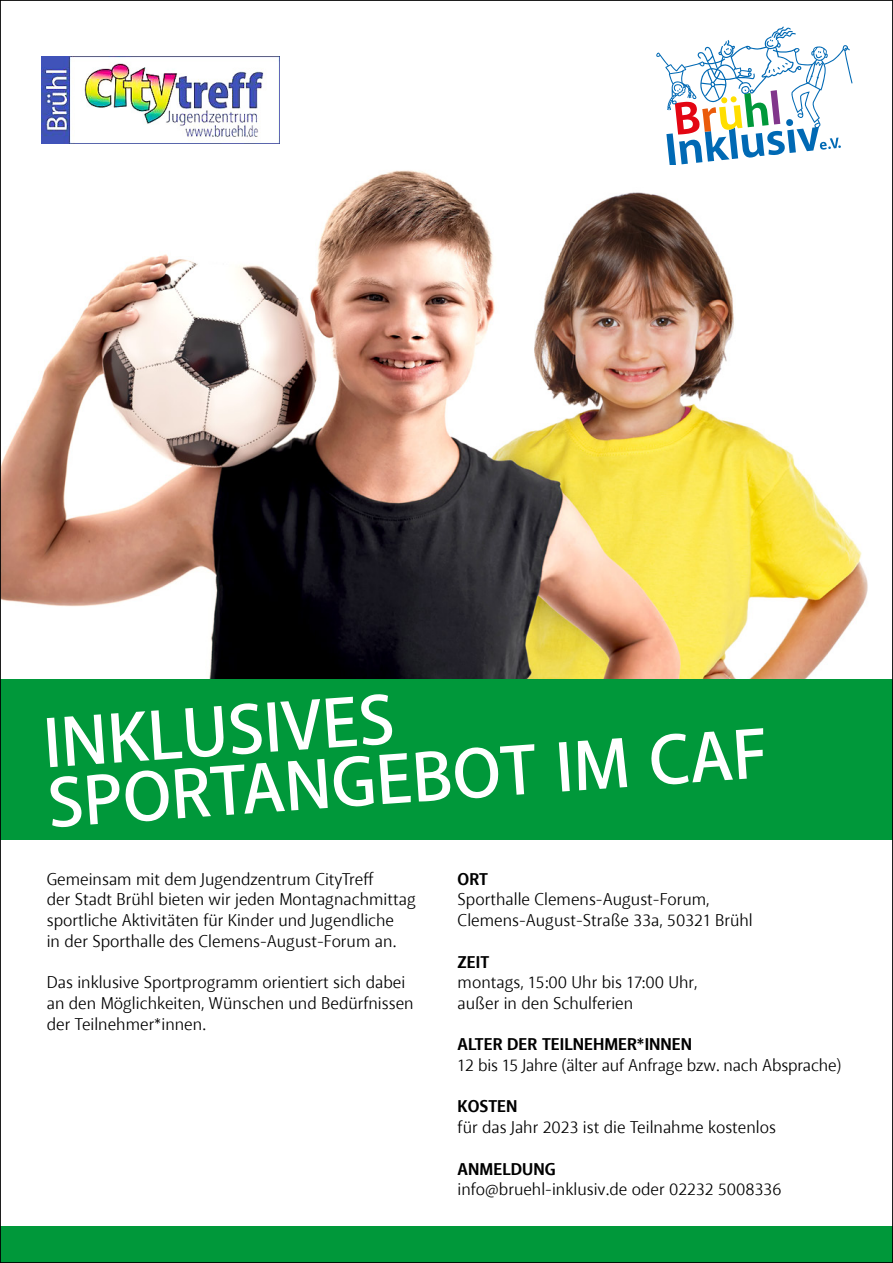
<style>
.page{position:relative;width:893px;height:1263px;background:#fff}
.page>*{position:absolute;margin:0;border:0;box-sizing:border-box;transform-origin:0 0}
.t1{font:600 72px/60px "Akagi Pro W00";color:#fff}
.t2{font:17.25px/20.7px "Akagi Pro W00";color:#000}
.t3{font:700 17.25px "Akagi Pro W00";color:#000}
</style>
<div class="page">
<div style="left:0;top:678px;width:893px;height:162px;background:#00983a"></div>
<div style="left:0;top:1227px;width:893px;height:36px;background:#00983a"></div>
<svg style="left:656px;top:26px;width:196px;height:139px"></svg>
<img style="left:41px;top:57px;width:239px;height:86px">
<img style="left:2px;top:170px;width:866px;height:508px">
<h1 class="t1" style="left:42px;top:714px;width:723px;rotate:-4deg">INKLUSIVES<br>SPORTANGEBOT IM CAF</h1>
<p class="t2" style="left:47px;top:869px;width:370px">Gemeinsam mit dem Jugendzentrum CityTreff<br>der Stadt Brühl bieten wir jeden Montagnachmittag sportliche Aktivitäten für Kinder und Jugendliche<br>in der Sporthalle des Clemens-August-Forum an.</p>
<p class="t2" style="left:47px;top:972px;width:368px">Das inklusive Sportprogramm orientiert sich dabei an den Möglichkeiten, Wünschen und Bedürfnissen der Teilnehmer*innen.</p>
<p class="t3" style="left:458px;top:868px;width:32px">ORT</p>
<p class="t2" style="left:458px;top:889px;width:297px">Sporthalle Clemens-August-Forum,<br>Clemens-August-Straße 33a, 50321 Brühl</p>
<p class="t3" style="left:458px;top:951px;width:33px">ZEIT</p>
<p class="t2" style="left:458px;top:972px;width:241px">montags, 15:00 Uhr bis 17:00 Uhr, außer in den Schulferien</p>
<p class="t3" style="left:458px;top:1034px;width:236px">ALTER DER TEILNEHMER*INNEN</p>
<p class="t2" style="left:458px;top:1055px;width:385px">12 bis 15 Jahre (älter auf Anfrage bzw. nach Absprache)</p>
<p class="t3" style="left:458px;top:1096px;width:61px">KOSTEN</p>
<p class="t2" style="left:458px;top:1117px;width:320px">für das Jahr 2023 ist die Teilnahme kostenlos</p>
<p class="t3" style="left:458px;top:1158px;width:100px">ANMELDUNG</p>
<p class="t2" style="left:458px;top:1179px;width:325px">info@bruehl-inklusiv.de oder 02232 5008336</p>
</div>
